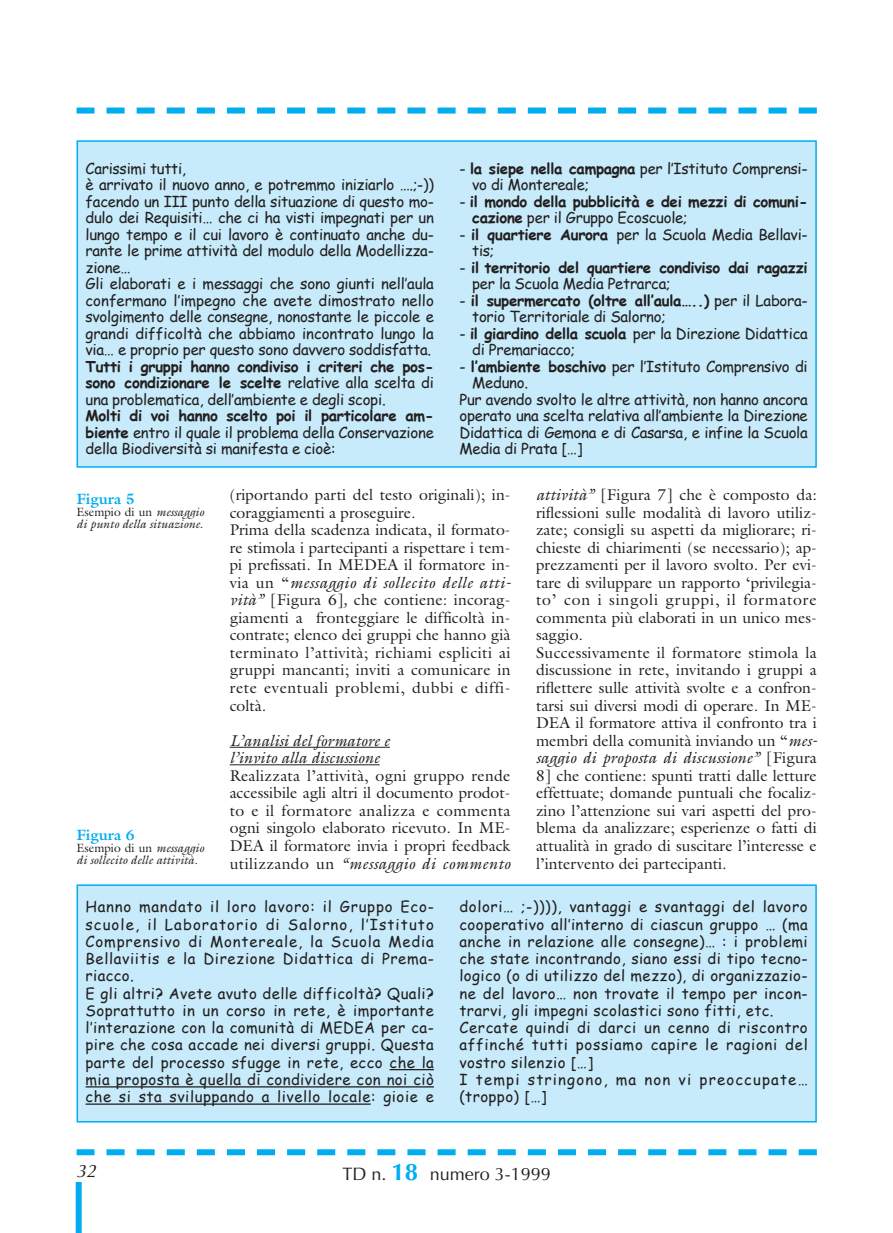
<style>
.page{position:relative;width:893px;height:1233px;background:#fff}
.page>*{position:absolute;margin:0;border:0;box-sizing:border-box;transform-origin:0 0}
.t1{font:18px "Optima";color:#231f1f}
.t2{font:italic 18px "Optima";color:#231f1f}
.t3{font:15.75px/17.5px "Galliard";color:#231f1f}
.t4{font:italic 15.75px/17.5px "Galliard";color:#231f1f}
.t5{font:15px/17.2px "Comic Sans MS";letter-spacing:.025em;color:#231f1f}
.t6{font:15px/16.5px "Comic Sans MS";letter-spacing:-.02em;color:#231f1f}
.t7{font:700 15px/16.5px "Comic Sans MS";letter-spacing:-.02em;color:#231f1f}
.t8{font:700 15px "Galliard";color:#00adef}
.t9{font:italic 12px/12px "Galliard";color:#231f1f}
.s1{font-weight:400}
.s2{font-weight:700}
.s3{font-style:normal}
.s4{font-style:italic}
.s5{font-weight:700;font-size:24px;color:#00adef}
</style>
<div class="page">
<hr style="left:239px;top:747px;width:95px;height:1px;background:#231f1f">
<hr style="left:334px;top:747px;width:40px;height:1px;background:#231f1f">
<svg style="left:374px;top:747px;width:16px;height:1px"></svg>
<hr style="left:230px;top:764px;width:149px;height:1px;background:#231f1f">
<div style="left:76px;top:1182px;width:6px;height:51px;background:#00adef"></div>
<svg style="left:94px;top:1149px;width:693px;height:6px"></svg>
<div style="left:77px;top:1149px;width:17px;height:6px;background:#00adef"></div>
<div style="left:798px;top:1149px;width:18px;height:6px;background:#00adef"></div>
<svg style="left:94px;top:108px;width:693px;height:6px"></svg>
<div style="left:77px;top:108px;width:17px;height:6px;background:#00adef"></div>
<div style="left:798px;top:108px;width:18px;height:6px;background:#00adef"></div>
<div style="left:77px;top:141px;width:739px;height:326px;background:#c7ebfb"></div>
<div style="left:77px;top:140px;width:739px;height:328px;border:2px solid #00adef"></div>
<div style="left:77px;top:885px;width:739px;height:237px;background:#c7ebfb"></div>
<hr style="left:389px;top:1069px;width:45px;height:1px;background:#231f1f">
<hr style="left:86px;top:1086px;width:348px;height:2px;background:#231f1f">
<hr style="left:86px;top:1104px;width:284px;height:1px;background:#231f1f">
<div style="left:77px;top:884px;width:739px;height:239px;border:2px solid #00adef"></div>
<p class="t6" style="left:86px;top:160px;width:350px">Carissimi tutti,<br>Ë arrivato il nuovo anno, e potremmo iniziarlo Ö.;-)) facendo un III punto della situazione di questo mo&shy;dulo dei RequisitiÖ che ci ha visti impegnati per un lungo tempo e il cui lavoro Ë continuato anche du&shy;rante le prime attivit‡ del modulo della Modellizza&shy;zioneÖ<br>Gli elaborati e i messaggi che sono giunti nellíaula confermano líimpegno che avete dimostrato nello svolgimento delle consegne, nonostante le piccole e grandi difficolt‡ che abbiamo incontrato lungo la viaÖ e proprio per questo sono davvero soddisfatta.</p>
<p class="t7" style="left:86px;top:358px;width:350px;text-align:justify">Tutti i gruppi hanno condiviso i criteri che pos&shy;sono condizionare le scelte <span class="s1">relative alla scelta di una problematica, dellíambiente e degli scopi.</span></p>
<p class="t5" style="left:86px;top:407px;width:350px;line-height:16.5px;text-align:justify"><span class="s2">Molti di voi hanno scelto poi il particolare am&shy;biente</span> entro il quale il problema della Conservazione della Biodiversit‡ si manifesta e cioË:</p>
<p class="t6" style="left:472px;top:160px;width:337px;text-indent:-13px">- <span class="s2">la siepe nella campagna</span> per líIstituto Comprensi&shy;vo di Montereale;</p>
<p class="t7" style="left:472px;top:193px;width:337px;text-indent:-13px"><span class="s1">-</span> il mondo della pubblicit‡ e dei mezzi di comuni&shy;cazione <span class="s1">per il Gruppo Ecoscuole;</span></p>
<p class="t6" style="left:472px;top:226px;width:337px;text-indent:-13px">- <span class="s2">il quartiere Aurora</span> per la Scuola Media Bellavi&shy;tis;</p>
<p class="t7" style="left:472px;top:259px;width:337px;text-indent:-13px"><span class="s1">-</span> il territorio del quartiere condiviso dai ragazzi <span class="s1">per la Scuola Media Petrarca;</span></p>
<p class="t6" style="left:472px;top:292px;width:337px;text-indent:-13px">- <span class="s2">il supermercato (oltre allíaulaÖ..)</span> per il Labora&shy;torio Territoriale di Salorno;</p>
<p class="t6" style="left:472px;top:325px;width:337px;text-indent:-13px">- <span class="s2">il giardino della scuola</span> per la Direzione Didattica di Premariacco;</p>
<p class="t6" style="left:459px;top:358px;width:350px">- <span class="s2">líambiente boschivo</span> per líIstituto Comprensivo di</p>
<p class="t5" style="left:472px;top:374px;width:57px">Meduno.</p>
<p class="t6" style="left:459px;top:391px;width:350px">Pur avendo svolto le altre attivit‡, non hanno ancora</p>
<p class="t6" style="left:459px;top:407px;width:350px">operato una scelta relativa allíambiente la Direzione</p>
<p class="t6" style="left:459px;top:424px;width:350px">Didattica di Gemona e di Casarsa, e infine la Scuola</p>
<p class="t6" style="left:459px;top:440px;width:124px">Media di Prata [Ö]</p>
<p class="t8" style="left:77px;top:493px;width:60px">Figura 5</p>
<p class="t9" style="left:77px;top:507px;width:129px"><span class="s3">Esempio di un</span> messaggio di punto della situazione.</p>
<p class="t8" style="left:77px;top:830px;width:60px">Figura 6</p>
<p class="t9" style="left:77px;top:844px;width:129px"><span class="s3">Esempio di un</span> messaggio di sollecito delle attività.</p>
<p class="t3" style="left:230px;top:487px;width:283px">(riportando parti del testo originali); in&shy;coraggiamenti a proseguire.<br>Prima della scadenza indicata, il formato&shy;re stimola i partecipanti a rispettare i tem&shy;pi prefissati. In MEDEA il formatore in&shy;via un “<span class="s4">messaggio di sollecito delle atti&shy;vità”</span> [Figura 6]<span class="s4">,</span> che contiene: incorag&shy;giamenti a fronteggiare le difficoltà in&shy;contrate; elenco dei gruppi che hanno già terminato l’attività; richiami espliciti ai gruppi mancanti; inviti a comunicare in rete eventuali problemi, dubbi e diffi&shy;coltà.</p>
<p class="t4" style="left:230px;top:733px;width:162px">L’analisi del formatore e l’invito alla discussione</p>
<p class="t3" style="left:230px;top:768px;width:282px;text-align:justify">Realizzata l’attività, ogni gruppo rende accessibile agli altri il documento prodot&shy;to e il formatore analizza e commenta ogni singolo elaborato ricevuto. In ME-DEA il formatore invia i propri feedback utilizzando un <span class="s4">“messaggio di commento</span></p>
<p class="t3" style="left:536px;top:487px;width:283px"><span class="s4">attività”</span> [Figura 7] che è composto da: riflessioni sulle modalità di lavoro utiliz&shy;zate; consigli su aspetti da migliorare; ri&shy;chieste di chiarimenti (se necessario); ap&shy;prezzamenti per il lavoro svolto. Per evi&shy;tare di sviluppare un rapporto ‘privilegia&shy;to’ con i singoli gruppi, il formatore commenta più elaborati in un unico mes&shy;saggio.<br>Successivamente il formatore stimola la discussione in rete, invitando i gruppi a riflettere sulle attività svolte e a confron&shy;tarsi sui diversi modi di operare. In ME-DEA il formatore attiva il confronto tra i membri della comunità inviando un “<span class="s4">mes&shy;saggio di proposta di discussione”</span> [Figura 8] che contiene: spunti tratti dalle letture effettuate; domande puntuali che focaliz&shy;zino l’attenzione sui vari aspetti del pro&shy;blema da analizzare; esperienze o fatti di attualità in grado di suscitare l’interesse e l’intervento dei partecipanti.</p>
<p class="t5" style="left:86px;top:898px;width:350px">Hanno mandato il loro lavoro: il Gruppo Eco&shy;scuole, il Laboratorio di Salorno, líIstituto Comprensivo di Montereale, la Scuola Media Bellaviitis e la Direzione Didattica di Prema&shy;riacco.<br>E gli altri? Avete avuto delle difficolt‡? Quali?<br>Soprattutto in un corso in rete, Ë importante líinterazione con la comunit‡ di MEDEA per ca&shy;pire che cosa accade nei diversi gruppi. Questa parte del processo sfugge in rete, ecco che la mia proposta Ë quella di condividere con noi ciÚ che si sta sviluppando a livello locale: gioie e</p>
<p class="t5" style="left:459px;top:898px;width:350px">doloriÖ ;-)))), vantaggi e svantaggi del lavoro cooperativo allíinterno di ciascun gruppo Ö (ma anche in relazione alle consegne)Ö : i problemi che state incontrando, siano essi di tipo tecno&shy;logico (o di utilizzo del mezzo), di organizzazio&shy;ne del lavoroÖ non trovate il tempo per incon&shy;trarvi, gli impegni scolastici sono fitti, etc.<br>Cercate quindi di darci un cenno di riscontro affinchÈ tutti possiamo capire le ragioni del vostro silenzio [Ö]<br>I tempi stringono, ma non vi preoccupateÖ (troppo) [Ö]</p>
<p class="t2" style="left:77px;top:1164px;width:22px">32</p>
<p class="t1" style="left:342px;top:1167px;width:210px">TD n. <span class="s5">18</span> numero 3-1999</p>
</div>
